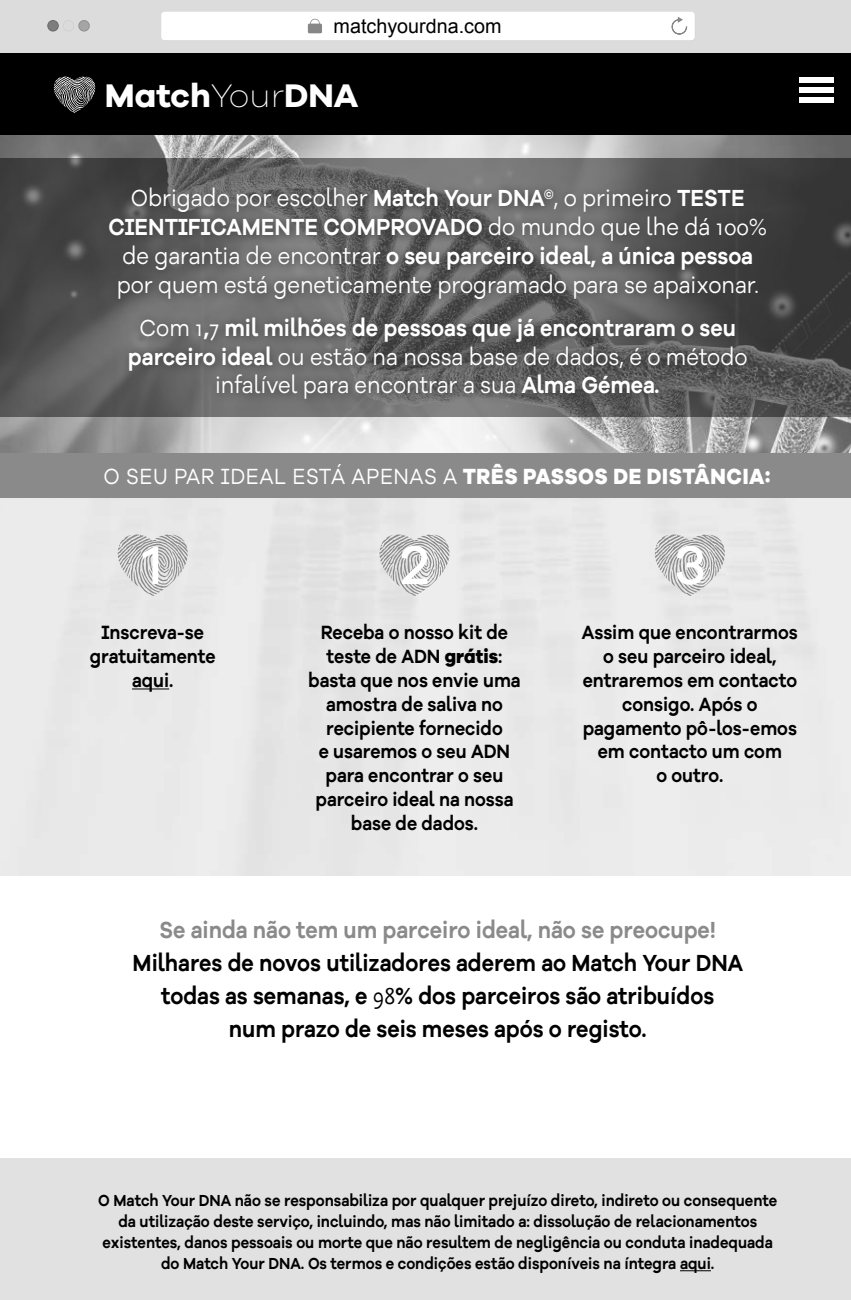
<style>
.page{position:relative;width:851px;height:1300px;background:#fff}
.page>*{position:absolute;margin:0;border:0;box-sizing:border-box;transform-origin:0 0}
.t1{font:33.8px "Galano Grotesque Regular 9";color:#fff}
.t2{font:24px/28.8px "Galano Grotesque Alt";color:#fff;text-align:center;scale:.9 1}
.t3{font:600 24px/33px "Galano Grotesque Alt";color:#000;text-align:center;scale:.9 1}
.t4{font:600 24px "Galano Grotesque Alt";color:#8a8a8a;scale:.9 1}
.t5{font:22.6px "Galano Grotesque Alt";letter-spacing:.03em;color:#fff;scale:.9 1}
.t6{font:600 19.8px/23.8px "Galano Grotesque Alt";color:#000;text-align:center;scale:.9 1}
.t7{font:19.8px "Arial";color:#000}
.t8{font:600 16.4px/21.2px "Galano Grotesque Alt";color:#000;text-align:center;scale:.9 1}
.s1{font-family:"Galano Grotesque Regular 3"}
.s2{font-weight:600}
.s3{font-family:"Scala Sans"}
.s4{font-family:"Galano Grotesque Regular 8"}
.s5{font-family:"Galano Grotesque Regular 10"}
.s6{font-family:"Galano Grotesque Regular 10";font-weight:400}
.s7{font-family:"Scala Sans";font-weight:400}
</style>
<div class="page">
<img style="left:0;top:135px;width:851px;height:740px">
<div style="left:0;top:1158px;width:851px;height:142px;background:#e1e1e1"></div>
<div style="left:0;top:0;width:851px;height:58px;background:#dcdcdc"></div>
<div style="left:162px;top:12px;width:533px;height:29px;background:#e7e7e7;border-radius:4px"></div>
<div style="left:161px;top:12px;width:534px;height:28px;background:#fff;border-radius:4px"></div>
<svg style="left:671px;top:17px;width:16px;height:18px"></svg>
<div style="left:48px;top:21px;width:10px;height:10px;background:#7e7e7e;border-radius:50%"></div>
<div style="left:47px;top:20px;width:12px;height:11px;border:1px solid #6a6a6a;border-radius:50%"></div>
<div style="left:63px;top:20px;width:11px;height:11px;border:1px solid #d2d2d2;border-radius:50%"></div>
<div style="left:79px;top:21px;width:10px;height:10px;background:#a5a5a5;border-radius:50%"></div>
<div style="left:79px;top:20px;width:11px;height:11px;border:1px solid #919191;border-radius:50%"></div>
<svg style="left:0;top:159px;width:851px;height:258px;background:#505050"></svg>
<svg style="left:102px;top:181px;width:674px;height:228px;background:#5d5d5d"></svg>
<div style="left:0;top:53px;width:851px;height:82px;background:#000"></div>
<div style="left:799px;top:77px;width:34px;height:6px;background:#fff"></div>
<div style="left:799px;top:87px;width:34px;height:6px;background:#fff"></div>
<div style="left:799px;top:97px;width:34px;height:6px;background:#fff"></div>
<svg style="left:54px;top:77px;width:41px;height:36px"></svg>
<div style="left:0;top:453px;width:851px;height:45px;background:#8a8a8a"></div>
<svg style="left:118px;top:534px;width:70px;height:62px;background:#cbcbcb"></svg>
<svg style="left:379px;top:534px;width:70px;height:62px;background:#cfcfcf"></svg>
<svg style="left:655px;top:534px;width:70px;height:62px;background:#cfcfcf"></svg>
<hr style="left:132px;top:688px;width:37px;height:1px;background:#000">
<hr style="left:680px;top:1270px;width:31px;height:1px;background:#000">
<div style="left:310px;top:19px;width:10px;height:9px;background:#aeaeae;border-radius:50%"></div>
<svg style="left:311px;top:19px;width:8px;height:9px"></svg>
<div style="left:308px;top:24px;width:14px;height:9px;background:#878787;border-radius:2px"></div>
<p class="t7" style="left:333px;top:13px;width:169px">matchyourdna.com</p>
<h1 class="t1" style="left:105px;top:74px;width:255px">Match<span class="s1">Your</span>DNA</h1>
<p class="t2" style="left:108px;top:183px;width:733px">Obrigado por escolher <span class="s2">Match Your DNA</span><sup>©</sup>, o primeiro <span class="s2">TESTE CIENTIFICAMENTE COMPROVADO</span> do mundo que lhe dá <span class="s3">100</span>% de garantia de encontrar <span class="s2">o seu parceiro ideal, a única pessoa </span>por quem está geneticamente programado para se apaixonar.</p>
<p class="t2" style="left:128px;top:312px;width:690px">Com <span class="s3">1</span><span class="s2">,</span><span class="s3">7</span> <span class="s2">mil milhões de pessoas que já encontraram o seu parceiro ideal</span> ou estão na nossa base de dados, é o método infalível para encontrar a sua <span class="s2">Alma Gémea</span><span class="s4">.</span></p>
<p class="t5" style="left:104px;top:461px;width:742px">O SEU PAR IDEAL ESTÁ APENAS A <span class="s5">TRÊS PASSOS DE DISTÂNCIA:</span></p>
<p class="t6" style="left:90px;top:620px;width:141px">Inscreva-se gratuitamente aqui.</p>
<p class="t6" style="left:308px;top:620px;width:237px">Receba o nosso kit de teste de ADN <span class="s6">grátis</span>: basta que nos envie uma amostra de saliva no recipiente fornecido<br>e usaremos o seu ADN para encontrar o seu parceiro ideal na nossa base de dados.</p>
<p class="t6" style="left:582px;top:620px;width:241px">Assim que encontrarmos o seu parceiro ideal, entraremos em contacto consigo. Após o pagamento pô-los-emos em contacto um com<br>o outro.</p>
<p class="t4" style="left:159px;top:915px;width:620px">Se ainda não tem um parceiro ideal, não se preocupe!</p>
<p class="t3" style="left:133px;top:946px;width:680px">Milhares de novos utilizadores aderem ao Match Your DNA todas as semanas, e <span class="s7">98</span>% dos parceiros são atribuídos<br>num prazo de seis meses após o registo.</p>
<p class="t8" style="left:98px;top:1189px;width:756px">O Match Your DNA não se responsabiliza por qualquer prejuízo direto, indireto ou consequente da utilização deste serviço, incluindo, mas não limitado a: dissolução de relacionamentos existentes, danos pessoais ou morte que não resultem de negligência ou conduta inadequada do Match Your DNA. Os termos e condições estão disponíveis na íntegra aqui.</p>
</div>
